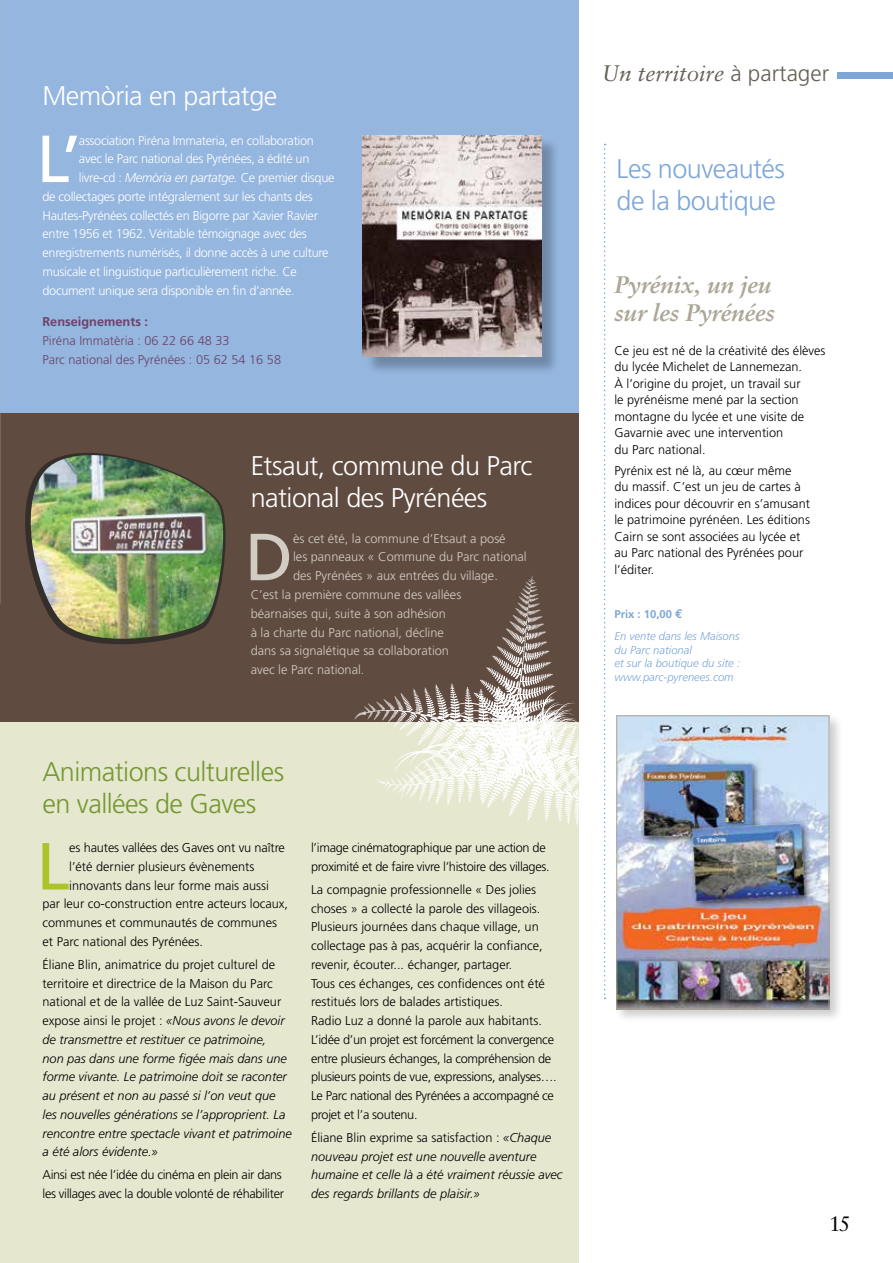
<style>
.page{position:relative;width:893px;height:1263px;background:#fff}
.page>*{position:absolute;margin:0;border:0;box-sizing:border-box;transform-origin:0 0}
.t1{font:66.45px "Frutiger";color:#fff}
.t2{font:66.45px "Frutiger";color:#adc32b}
.t3{font:66.45px "Frutiger";color:#d2cdc4}
.t4{font:300 27px/32.4px "Frutiger";letter-spacing:-.02em;color:#fff}
.t5{font:300 27px/32.4px "Frutiger";letter-spacing:-.02em;color:#759832}
.t6{font:300 27px/32.4px "Frutiger";letter-spacing:-.02em;color:#7da7d8}
.t7{font:italic 700 24px/28.8px "Sabon";letter-spacing:-.01em;color:#aca697}
.t8{font:italic 22.5px "Sabon";color:#646055}
.t9{font:21px "Sabon";color:#000}
.t10{font:300 12.75px/18.8px "Frutiger";color:#000}
.t11{font:italic 300 12.75px/18.8px "Frutiger";color:#000}
.t12{font:300 12.75px "Frutiger";letter-spacing:-.025em;color:#fff}
.t13{font:300 12.75px "Frutiger";color:#d2cdc4}
.t14{font:300 12.75px/18.8px "Frutiger";letter-spacing:-.025em;color:#000}
.t15{font:300 12.75px/18.8px "Frutiger";color:#6c4367}
.t16{font:700 12.75px "Frutiger";color:#6c4367}
.t17{font:italic 300 11.25px/13.5px "Frutiger";color:#7da7d8}
.s1{font-style:italic}
.s2{font-style:normal}
.s3{font-family:"Frutiger";font-weight:300;font-style:normal}
.s4{font-weight:700;font-style:normal}
.s5{font-family:"Euro Mono";font-weight:700;font-style:normal;font-size:12.75px}
</style>
<div class="page">
<div style="left:0;top:412px;width:578px;height:319px;background:#604b41"></div>
<div style="left:0;top:723px;width:578px;height:540px;background:#e5e7cf"></div>
<svg style="left:355px;top:575px;width:224px;height:270px"></svg>
<div style="left:0;top:0;width:578px;height:412px;background:#95b6df"></div>
<div style="left:365px;top:137px;width:195px;height:238px;background:#000;opacity:.25"></div>
<img style="left:363px;top:135px;width:178px;height:222px">
<div style="left:614px;top:713px;width:229px;height:310px;background:#000;opacity:.2"></div>
<img style="left:619px;top:718px;width:208px;height:289px">
<div style="left:617px;top:716px;width:212px;height:293px;border:1px solid #aca697"></div>
<svg style="left:25px;top:453px;width:201px;height:192px"></svg>
<img style="left:29px;top:455px;width:196px;height:185px">
<div style="left:838px;top:72px;width:55px;height:7px;background:#7da7d8"></div>
<svg style="left:604px;top:144px;width:2px;height:855px"></svg>
<h2 class="t4" style="left:43px;top:80px;width:236px">Memòria en partatge</h2>
<h1 class="t1" style="left:37px;top:120px;width:45px">L’</h1>
<p class="t12" style="left:79px;top:133px;width:236px">association Piréna Immateria, en collaboration</p>
<p class="t12" style="left:79px;top:152px;width:232px">avec le Parc national des Pyrénées, a édité un</p>
<p class="t12" style="left:79px;top:170px;width:257px">livre-cd : <span class="s1">Memòria en partatge.</span> Ce premier disque</p>
<p class="t12" style="left:43px;top:189px;width:272px">de collectages porte intégralement sur les chants des</p>
<p class="t12" style="left:43px;top:208px;width:277px">Hautes-Pyrénées collectés en Bigorre par Xavier Ravier</p>
<p class="t12" style="left:43px;top:227px;width:266px">entre 1956 et 1962. Véritable témoignage avec des</p>
<p class="t12" style="left:43px;top:245px;width:288px">enregistrements numérisés, il donne accès à une culture</p>
<p class="t12" style="left:43px;top:264px;width:256px">musicale et linguistique particulièrement riche. Ce</p>
<p class="t12" style="left:43px;top:283px;width:254px">document unique sera disponible en fin d’année.</p>
<p class="t16" style="left:43px;top:314px;width:107px">Renseignements :</p>
<p class="t15" style="left:43px;top:331px;width:240px">Piréna Immatèria : 06 22 66 48 33<br>Parc national des Pyrénées : 05 62 54 16 58</p>
<h2 class="t4" style="left:251px;top:449px;width:283px">Etsaut, commune du Parc national des Pyrénées</h2>
<h1 class="t3" style="left:245px;top:518px;width:49px">D</h1>
<p class="t13" style="left:293px;top:531px;width:214px">ès cet été, la commune d’Etsaut a posé</p>
<p class="t13" style="left:293px;top:550px;width:235px">les panneaux « Commune du Parc national</p>
<p class="t13" style="left:293px;top:569px;width:206px">des Pyrénées » aux entrées du village.</p>
<p class="t13" style="left:251px;top:587px;width:212px">C’est la première commune des vallées</p>
<p class="t13" style="left:251px;top:606px;width:197px">béarnaises qui, suite à son adhésion</p>
<p class="t13" style="left:251px;top:625px;width:195px">à la charte du Parc national, décline</p>
<p class="t13" style="left:251px;top:644px;width:200px">dans sa signalétique sa collaboration</p>
<p class="t13" style="left:251px;top:662px;width:115px">avec le Parc national.</p>
<h2 class="t5" style="left:43px;top:755px;width:243px">Animations culturelles en vallées de Gaves</h2>
<h1 class="t2" style="left:37px;top:827px;width:35px">L</h1>
<p class="t10" style="left:69px;top:838px;width:217px">es hautes vallées des Gaves ont vu naître</p>
<p class="t10" style="left:69px;top:857px;width:187px">l’été dernier plusieurs évènements</p>
<p class="t10" style="left:69px;top:876px;width:201px">innovants dans leur forme mais aussi</p>
<p class="t10" style="left:43px;top:895px;width:247px">par leur co-construction entre acteurs locaux,</p>
<p class="t10" style="left:43px;top:913px;width:236px">communes et communautés de communes</p>
<p class="t10" style="left:43px;top:932px;width:162px">et Parc national des Pyrénées.</p>
<p class="t11" style="left:43px;top:955px;width:251px"><span class="s2">Éliane Blin, animatrice du projet culturel de territoire et directrice de la Maison du Parc national et de la vallée de Luz Saint-Sauveur expose ainsi le projet :</span> «Nous avons le devoir de transmettre et restituer ce patrimoine,<br>non pas dans une forme figée mais dans une forme vivante. Le patrimoine doit se raconter au présent et non au passé si l’on veut que les nouvelles générations se l’approprient. La rencontre entre spectacle vivant et patrimoine a été alors évidente.»</p>
<p class="t14" style="left:43px;top:1166px;width:243px">Ainsi est née l’idée du cinéma en plein air dans les villages avec la double volonté de réhabiliter</p>
<p class="t14" style="left:311px;top:838px;width:240px">l’image cinématographique par une action de proximité et de faire vivre l’histoire des villages.</p>
<p class="t10" style="left:311px;top:880px;width:247px">La compagnie professionnelle « Des jolies choses » a collecté la parole des villageois.<br>Plusieurs journées dans chaque village, un collectage pas à pas, acquérir la confiance, revenir, écouter... échanger, partager.<br>Tous ces échanges, ces confidences ont été restitués lors de balades artistiques.<br>Radio Luz a donné la parole aux habitants.<br>L’idée d’un projet est forcément la convergence entre plusieurs échanges, la compréhension de plusieurs points de vue, expressions, analyses….<br>Le Parc national des Pyrénées a accompagné ce projet et l’a soutenu.</p>
<p class="t11" style="left:311px;top:1128px;width:253px"><span class="s2">Éliane Blin exprime sa satisfaction :</span> «Chaque nouveau projet est une nouvelle aventure humaine et celle là a été vraiment réussie avec des regards brillants de plaisir.»</p>
<h3 class="t8" style="left:602px;top:60px;width:229px">Un territoire <span class="s3">à partager</span></h3>
<h2 class="t6" style="left:617px;top:153px;width:170px">Les nouveautés de la boutique</h2>
<h3 class="t7" style="left:614px;top:270px;width:162px">Pyrénix, un jeu sur les Pyrénées</h3>
<p class="t10" style="left:614px;top:342px;width:213px;line-height:16.5px">Ce jeu est né de la créativité des élèves du lycée Michelet de Lannemezan.<br>À l’origine du projet, un travail sur<br>le pyrénéisme mené par la section montagne du lycée et une visite de<br>Gavarnie avec une intervention<br>du Parc national.</p>
<p class="t10" style="left:614px;top:462px;width:197px;line-height:16.5px">Pyrénix est né là, au cœur même<br>du massif. C’est un jeu de cartes à indices pour découvrir en s’amusant le patrimoine pyrénéen. Les éditions<br>Cairn se sont associées au lycée et au Parc national des Pyrénées pour l’éditer.</p>
<p class="t17" style="left:614px;top:603px;width:127px;line-height:22px"><span class="s4">Prix : 10,00</span> <span class="s5">e<br></span>En vente dans les Maisons</p>
<p class="t17" style="left:614px;top:643px;width:127px">du Parc national<br>et sur la boutique du site : www.parc-pyrenees.com</p>
<h3 class="t9" style="left:829px;top:1211px;width:23px">15</h3>
</div>
